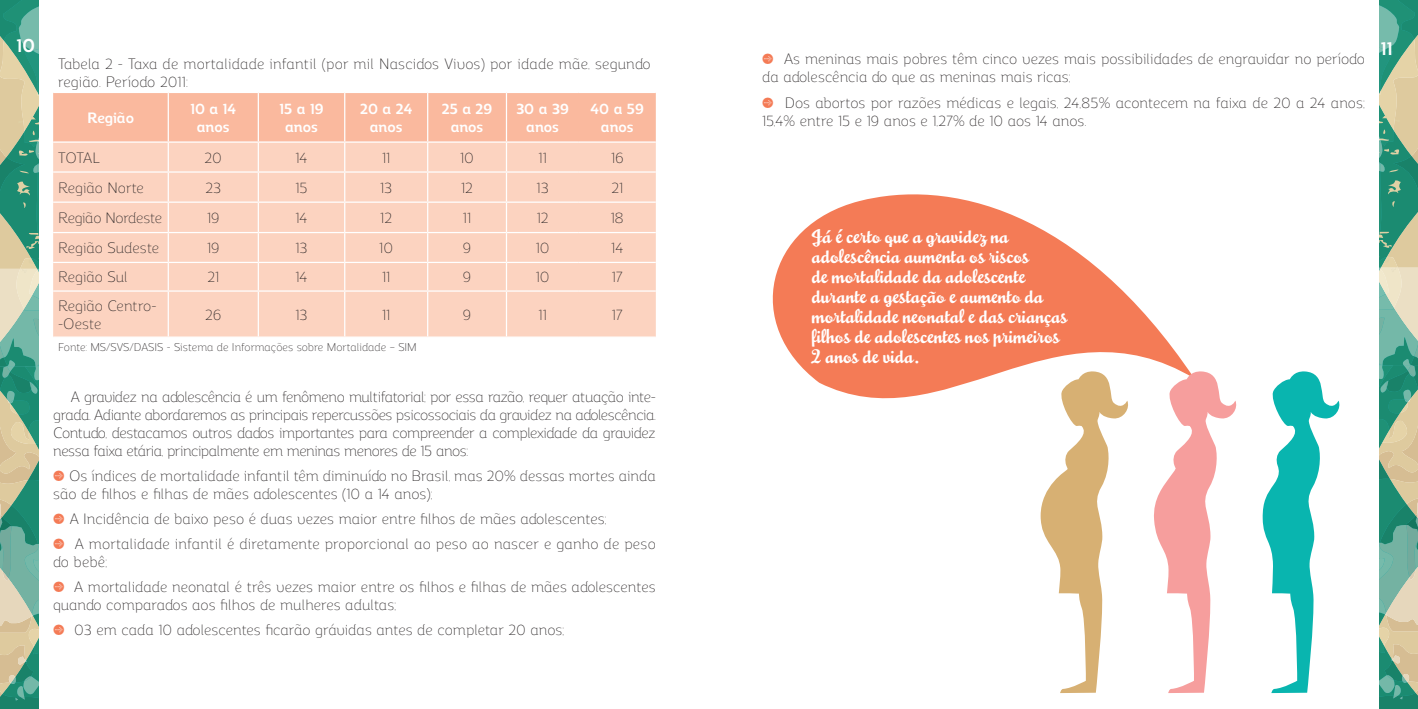
<style>
.page{position:relative;width:1418px;height:709px;background:#fff}
.page>*{position:absolute;margin:0;border:0;box-sizing:border-box;transform-origin:0 0}
.t1{font:700 18.75px "Regan Alt";color:#fff}
.t2{font:16.25px/20px "Mousse Script";color:#fff}
.t3{font:300 15px/18px "Regan Alt";color:#231f20}
.t4{font:700 15px/18px "Regan Alt";color:#fff;text-align:center}
.t5{font:300 15px "Regan Alt";letter-spacing:-.02em;color:#231f20}
.t6{font:300 11.25px "Regan Alt";color:#231f20}
</style>
<div class="page">
<svg style="left:0;top:0;width:39px;height:709px;background:#83b093"></svg>
<svg style="left:1379px;top:0;width:38px;height:709px;background:#7eaf92"></svg>
<svg style="left:772px;top:194px;width:417px;height:205px;fill:#f47b56"></svg>
<svg style="left:1152px;top:371px;width:85px;height:322px"></svg>
<svg style="left:1262px;top:371px;width:78px;height:322px"></svg>
<svg style="left:1040px;top:371px;width:90px;height:322px"></svg>
<div style="left:53px;top:292px;width:603px;height:44px;background:#fcd3c0"></div>
<svg style="left:53px;top:92px;width:603px;height:198px;background:#fbceba"></svg>
<hr style="left:579px;top:262px;width:77px;height:1px;background:#fff">
<hr style="left:168px;top:292px;width:1px;height:44px;background:#fff">
<hr style="left:258px;top:292px;width:1px;height:44px;background:#fff">
<hr style="left:344px;top:292px;width:1px;height:44px;background:#fff">
<hr style="left:427px;top:292px;width:1px;height:44px;background:#fff">
<hr style="left:506px;top:292px;width:1px;height:44px;background:#fff">
<p class="t1" style="left:16px;top:31px;width:20px">10</p>
<p class="t1" style="left:1380px;top:34px;width:13px">11</p>
<p class="t3" style="left:762px;top:49px;width:604px;text-indent:22px">As meninas mais pobres têm cinco vezes mais possibilidades de engravidar no período da adolescência do que as meninas mais ricas;</p>
<p class="t3" style="left:762px;top:92px;width:604px;text-indent:23px">Dos abortos por razões médicas e legais, 24,85% acontecem na faixa de 20 a 24 anos;<br>15,4% entre 15 e 19 anos e 1,27% de 10 aos 14 anos.</p>
<p class="t3" style="left:58px;top:54px;width:594px">Tabela 2 - Taxa de mortalidade infantil (por mil Nascidos Vivos) por idade mãe, segundo região. Período 2011:</p>
<p class="t4" style="left:87px;top:108px;width:48px">Região</p>
<p class="t4" style="left:190px;top:99px;width:47px">10 a 14 anos</p>
<p class="t4" style="left:279px;top:99px;width:46px">15 a 19 anos</p>
<p class="t4" style="left:360px;top:99px;width:54px">20 a 24 anos</p>
<p class="t4" style="left:442px;top:99px;width:52px">25 a 29 anos</p>
<p class="t4" style="left:516px;top:99px;width:54px">30 a 39 anos</p>
<p class="t4" style="left:590px;top:99px;width:55px">40 a 59 anos</p>
<p class="t3" style="left:58px;top:147px;width:43px">TOTAL</p>
<p class="t3" style="left:204px;top:147px;width:19px">20</p>
<p class="t3" style="left:295px;top:147px;width:14px">14</p>
<p class="t3" style="left:382px;top:147px;width:10px">11</p>
<p class="t3" style="left:460px;top:147px;width:15px">10</p>
<p class="t3" style="left:538px;top:147px;width:10px">11</p>
<p class="t3" style="left:611px;top:147px;width:14px">16</p>
<p class="t3" style="left:58px;top:177px;width:87px">Região Norte</p>
<p class="t3" style="left:205px;top:177px;width:17px">23</p>
<p class="t3" style="left:295px;top:177px;width:14px">15</p>
<p class="t3" style="left:380px;top:177px;width:14px">13</p>
<p class="t3" style="left:461px;top:177px;width:13px">12</p>
<p class="t3" style="left:536px;top:177px;width:14px">13</p>
<p class="t3" style="left:611px;top:177px;width:13px">21</p>
<p class="t5" style="left:58px;top:207px;width:105px">Região Nordeste</p>
<p class="t3" style="left:207px;top:208px;width:14px">19</p>
<p class="t3" style="left:295px;top:208px;width:14px">14</p>
<p class="t3" style="left:380px;top:208px;width:13px">12</p>
<p class="t3" style="left:463px;top:208px;width:10px">11</p>
<p class="t3" style="left:536px;top:208px;width:13px">12</p>
<p class="t3" style="left:611px;top:208px;width:14px">18</p>
<p class="t3" style="left:58px;top:238px;width:103px">Região Sudeste</p>
<p class="t3" style="left:207px;top:238px;width:14px">19</p>
<p class="t3" style="left:295px;top:238px;width:14px">13</p>
<p class="t3" style="left:379px;top:238px;width:15px">10</p>
<p class="t3" style="left:463px;top:238px;width:10px">9</p>
<p class="t3" style="left:535px;top:238px;width:15px">10</p>
<p class="t3" style="left:611px;top:238px;width:14px">14</p>
<p class="t3" style="left:58px;top:267px;width:71px">Região Sul</p>
<p class="t3" style="left:207px;top:267px;width:13px">21</p>
<p class="t3" style="left:295px;top:267px;width:14px">14</p>
<p class="t3" style="left:382px;top:267px;width:10px">11</p>
<p class="t3" style="left:463px;top:267px;width:10px">9</p>
<p class="t3" style="left:535px;top:267px;width:15px">10</p>
<p class="t3" style="left:612px;top:267px;width:13px">17</p>
<p class="t3" style="left:58px;top:295px;width:100px">Região Centro--Oeste</p>
<p class="t3" style="left:205px;top:304px;width:18px">26</p>
<p class="t3" style="left:295px;top:304px;width:14px">13</p>
<p class="t3" style="left:382px;top:304px;width:10px">11</p>
<p class="t3" style="left:463px;top:304px;width:10px">9</p>
<p class="t3" style="left:538px;top:304px;width:10px">11</p>
<p class="t3" style="left:612px;top:304px;width:13px">17</p>
<p class="t6" style="left:58px;top:339px;width:360px">Fonte: MS/SVS/DASIS - Sistema de Informações sobre Mortalidade – SIM</p>
<p class="t2" style="left:811px;top:226px;width:257px">Já é certo que a gravidez na adolescência aumenta os riscos<br>de mortalidade da adolescente durante a gestação e aumento da mortalidade neonatal e das crianças filhos de adolescentes nos primeiros<br>2 anos de vida.</p>
<p class="t3" style="left:53px;top:386px;width:604px;text-align:justify;text-indent:18px">A gravidez na adolescência é um fenômeno multifatorial; por essa razão, requer atuação inte&shy;grada. Adiante abordaremos as principais repercussões psicossociais da gravidez na adolescência.<br>Contudo, destacamos outros dados importantes para compreender a complexidade da gravidez nessa faixa etária, principalmente em meninas menores de 15 anos:</p>
<p class="t3" style="left:53px;top:465px;width:604px;text-indent:16px">Os índices de mortalidade infantil têm diminuído no Brasil, mas 20% dessas mortes ainda são de filhos e filhas de mães adolescentes (10 a 14 anos);</p>
<p class="t3" style="left:75px;top:505px;width:582px;line-height:25.1px;text-indent:-5px">A Incidência de baixo peso é duas vezes maior entre filhos de mães adolescentes;<br>A mortalidade infantil é diretamente proporcional ao peso ao nascer e ganho de peso</p>
<p class="t3" style="left:74px;top:548px;width:583px;line-height:25.1px;text-indent:-21px">do bebê;<br>A mortalidade neonatal é três vezes maior entre os filhos e filhas de mães adolescentes</p>
<p class="t3" style="left:74px;top:591px;width:491px;line-height:25.1px;text-indent:-21px">quando comparados aos filhos de mulheres adultas;<br>03 em cada 10 adolescentes ficarão grávidas antes de completar 20 anos;</p>
</div>
